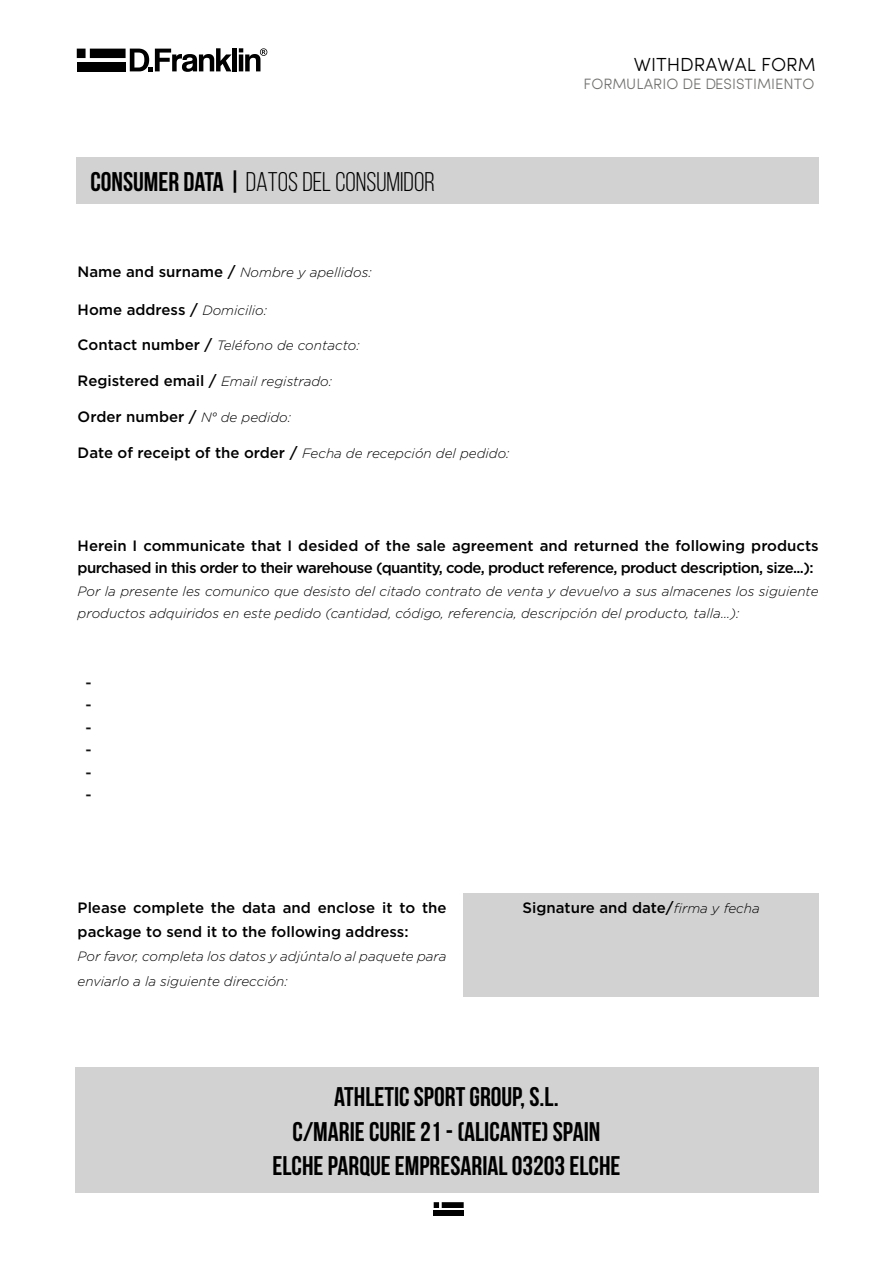
<style>
.page{position:relative;width:893px;height:1263px;background:#fff}
.page>*{position:absolute;margin:0;border:0;box-sizing:border-box;transform-origin:0 0}
.t1{font:700 27px/34.5px "Bebas Neue";color:#000;text-align:center}
.t2{font:27px "Bebas Neue";color:#000}
.t3{font:300 18.9px "Sofia Pro";color:#000}
.t4{font:500 15px/24px "Gotham";color:#000}
.t5{font:500 15px/22.5px "Gotham";letter-spacing:-.04em;color:#000}
.t6{font:300 15px "Sofia Pro";color:#71716e}
.t7{font:500 15px/22.5px "Gotham";color:#161616;text-align:justify}
.t8{font:italic 300 13.5px/22.5px "Gotham";color:#000}
.s1{font-weight:700}
.s2{font-weight:500;font-style:normal;font-size:15px}
.s3{font-weight:300;font-style:italic;font-size:13.5px}
</style>
<div class="page">
<div style="left:464px;top:893px;width:355px;height:104px;background:#d2d2d2"></div>
<div style="left:76px;top:1067px;width:743px;height:126px;background:#d2d2d2"></div>
<div style="left:232px;top:48px;width:5px;height:23px;background:#000"></div>
<svg style="left:239px;top:48px;width:28px;height:23px"></svg>
<svg style="left:77px;top:48px;width:155px;height:24px"></svg>
<div style="left:76px;top:157px;width:743px;height:47px;background:#d2d2d2"></div>
<div style="left:434px;top:1210px;width:30px;height:6px;background:#000"></div>
<svg style="left:434px;top:1202px;width:30px;height:6px"></svg>
<h1 class="t2" style="left:90px;top:167px;width:346px"><span class="s1">CONSUMER DATA |</span> DATOS DEL CONSUMIDOR</h1>
<p class="t8" style="left:78px;top:261px;width:295px"><span class="s2">Name and surname /</span> Nombre y apellidos:</p>
<p class="t4" style="left:78px;top:298px;width:191px">Home address / <span class="s3">Domicilio:</span></p>
<p class="t8" style="left:78px;top:334px;width:284px"><span class="s2">Contact number /</span> Teléfono de contacto:</p>
<p class="t4" style="left:78px;top:368px;width:256px">Registered email / <span class="s3">Email registrado:</span></p>
<p class="t4" style="left:78px;top:404px;width:215px">Order number / <span class="s3">N° de pedido:</span></p>
<p class="t8" style="left:78px;top:442px;width:433px"><span class="s2">Date of receipt of the order /</span> Fecha de recepción del pedido:</p>
<h2 class="t3" style="left:634px;top:50px;width:183px">WITHDRAWAL FORM</h2>
<p class="t6" style="left:584px;top:72px;width:232px">FORMULARIO DE DESISTIMIENTO</p>
<p class="t5" style="left:78px;top:534px;width:743px">Herein I communicate that I desided of the sale agreement and returned the following products purchased in this order to their warehouse (quantity, code, product reference, product description, size...):</p>
<p class="t8" style="left:78px;top:579px;width:742px">Por la presente les comunico que desisto del citado contrato de venta y devuelvo a sus almacenes los siguiente productos adquiridos en este pedido (cantidad, código, referencia, descripción del producto, talla...):</p>
<p class="t7" style="left:86px;top:671px;width:8px">- - - - - -</p>
<p class="t4" style="left:78px;top:896px;width:370px">Please complete the data and enclose it to the package to send it to the following address:</p>
<p class="t8" style="left:78px;top:944px;width:370px;line-height:24px">Por favor, completa los datos y adjúntalo al paquete para enviarlo a la siguiente dirección:</p>
<p class="t4" style="left:523px;top:896px;width:239px">Signature and date/<span class="s3">firma y fecha</span></p>
<h1 class="t1" style="left:273px;top:1079px;width:349px">ATHLETIC SPORT GROUP, S.L.<br>C/MARIE CURIE 21 - (ALICANTE) SPAIN<br>ELCHE PARQUE EMPRESARIAL 03203 ELCHE</h1>
</div>
